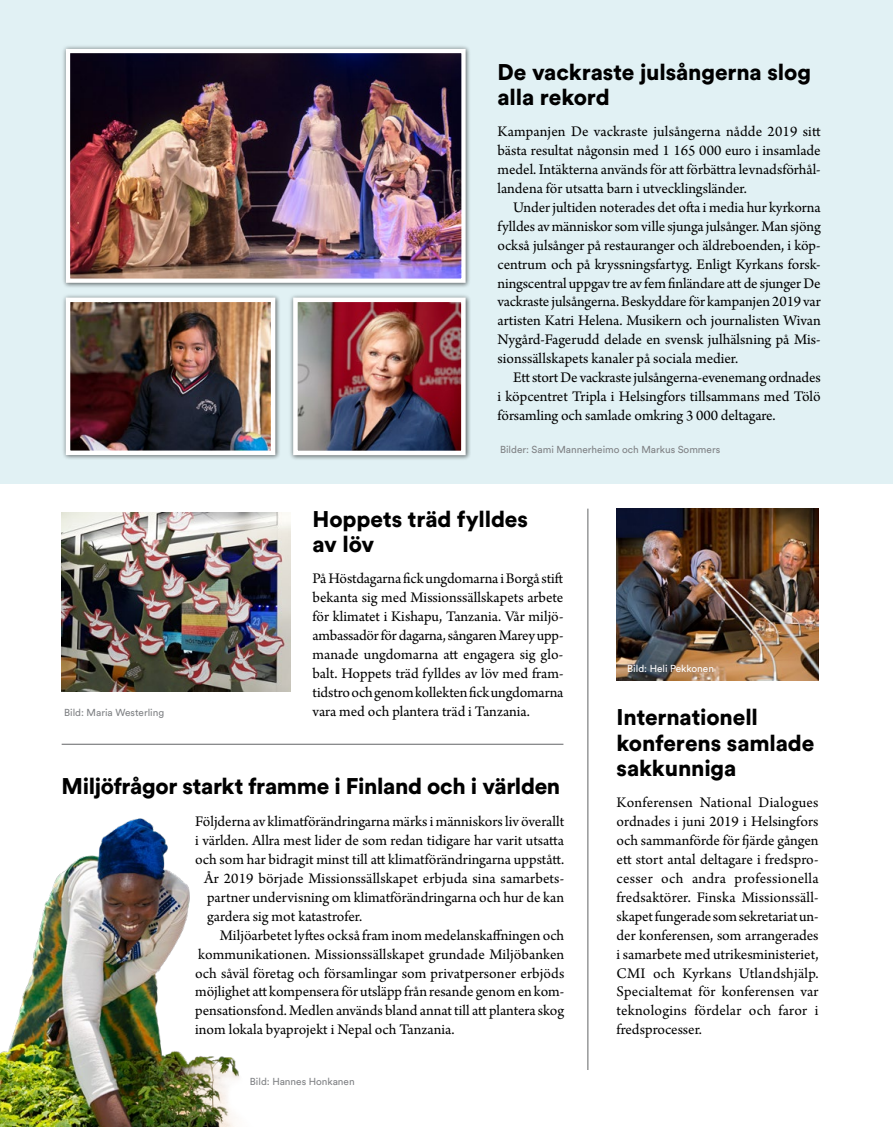
<style>
.page{position:relative;width:893px;height:1127px;background:#fff}
.page>*{position:absolute;margin:0;border:0;box-sizing:border-box;transform-origin:0 0}
.t1{font:900 22.5px/25.5px "Circular Std";letter-spacing:-.005em;color:#000}
.t2{font:15.45px/18.9px "Arno Pro";color:#000;text-align:justify}
.t3{font:10.05px "Circular Std";color:#808285}
.t4{font:10.05px "Circular Std";color:#fff}
</style>
<div class="page">
<img style="left:0;top:818px;width:239px;height:309px">
<div style="left:0;top:0;width:893px;height:484px;background:#e1f1f4"></div>
<hr style="left:62px;top:744px;width:501px;height:1px;background:#636466">
<img style="left:617px;top:509px;width:202px;height:172px">
<div style="left:60px;top:43px;width:411px;height:245px;background:#000;opacity:.15"></div>
<img style="left:71px;top:54px;width:390px;height:224px">
<div style="left:66px;top:49px;width:400px;height:234px;border:4px solid #fff"></div>
<hr style="left:588px;top:509px;width:1px;height:561px;background:#636466">
<div style="left:60px;top:292px;width:221px;height:168px;background:#000;opacity:.15"></div>
<img style="left:71px;top:303px;width:199px;height:147px">
<div style="left:66px;top:298px;width:209px;height:157px;border:4px solid #fff"></div>
<div style="left:288px;top:292px;width:183px;height:168px;background:#000;opacity:.15"></div>
<img style="left:298px;top:303px;width:163px;height:147px">
<div style="left:293px;top:298px;width:173px;height:157px;border:4px solid #fff"></div>
<img style="left:62px;top:512px;width:228px;height:179px">
<div style="left:616px;top:652px;width:108px;height:31px;background:#000;opacity:.45"></div>
<p class="t1" style="left:497px;top:59px;width:315px">De vackraste julsångerna slog alla rekord</p>
<p class="t2" style="left:497px;top:123px;width:325px">Kampanjen De vackraste julsångerna nådde 2019 sitt bästa resultat någonsin med 1 165 000 euro i insamlade medel. Intäkterna används för att förbättra levnadsförhål&shy;landena för utsatta barn i utvecklingsländer.</p>
<p class="t2" style="left:497px;top:199px;width:325px;text-indent:16px">Under jultiden noterades det ofta i media hur kyrkorna fylldes av människor som ville sjunga julsånger. Man sjöng också julsånger på restauranger och äldreboenden, i köp&shy;centrum och på kryssningsfartyg. Enligt Kyrkans forsk&shy;ningscentral uppgav tre av fem finländare att de sjunger De vackraste julsångerna. Beskyddare för kampanjen 2019 var artisten Katri Helena. Musikern och journalisten Wivan Nygård-Fagerudd delade en svensk julhälsning på Mis&shy;sionssällskapets kanaler på sociala medier.</p>
<p class="t2" style="left:497px;top:369px;width:325px;text-indent:16px">Ett stort De vackraste julsångerna-evenemang ordnades i köpcentret Tripla i Helsingfors tillsammans med Tölö församling och samlade omkring 3 000 deltagare.</p>
<p class="t3" style="left:500px;top:443px;width:222px">Bilder: Sami Mannerheimo och Markus Sommers</p>
<p class="t3" style="left:64px;top:706px;width:102px">Bild: Maria Westerling</p>
<p class="t1" style="left:313px;top:506px;width:217px">Hoppets träd fylldes av löv</p>
<p class="t2" style="left:313px;top:570px;width:252px">På Höstdagarna fick ungdomarna i Borgå stift bekanta sig med Missionssällskapets arbete för klimatet i Kishapu, Tanzania. Vår miljö&shy;ambassadör för dagarna, sångaren Marey upp&shy;manade ungdomarna att engagera sig glo&shy;balt. Hoppets träd fylldes av löv med fram&shy;tidstro och genom kollekten fick ungdomarna vara med och plantera träd i Tanzania.</p>
<p class="t1" style="left:62px;top:773px;width:500px">Miljöfrågor starkt framme i Finland och i världen</p>
<p class="t2" style="left:195px;top:813px;width:371px">Följderna av klimatförändringarna märks i människors liv överallt</p>
<p class="t2" style="left:195px;top:832px;width:370px">i världen. Allra mest lider de som redan tidigare har varit utsatta</p>
<p class="t2" style="left:195px;top:851px;width:371px">och som har bidragit minst till att klimatförändringarna uppstått.</p>
<p class="t2" style="left:204px;top:870px;width:361px">År 2019 började Missionssällskapet erbjuda sina samarbets-</p>
<p class="t2" style="left:207px;top:888px;width:358px">partner undervisning om klimatförändringarna och hur de kan</p>
<p class="t2" style="left:207px;top:907px;width:157px">gardera sig mot katastrofer.</p>
<p class="t2" style="left:195px;top:926px;width:371px;text-indent:25px">Miljöarbetet lyftes också fram inom medelanskaffningen och kommunikationen. Missionssällskapet grundade Miljöbanken och såväl företag och församlingar som privatpersoner erbjöds möjlighet att kompensera för utsläpp från resande genom en kom&shy;pensationsfond. Medlen används bland annat till att plantera skog inom lokala byaprojekt i Nepal och Tanzania.</p>
<p class="t3" style="left:250px;top:1075px;width:106px">Bild: Hannes Honkanen</p>
<p class="t4" style="left:627px;top:662px;width:88px">Bild: Heli Pekkonen</p>
<p class="t1" style="left:617px;top:704px;width:199px">Internationell konferens samlade sakkunniga</p>
<p class="t2" style="left:617px;top:794px;width:204px">Konferensen National Dialogues ordnades i juni 2019 i Helsingfors och sammanförde för fjärde gången ett stort antal deltagare i fredspro&shy;cesser och andra professionella fredsaktörer. Finska Missionssäll&shy;skapet fungerade som sekretariat un&shy;der konferensen, som arrangerades i samarbete med utrikesministeriet, CMI och Kyrkans Utlandshjälp.<br>Specialtemat för konferensen var teknologins fördelar och faror i fredsprocesser.</p>
</div>
